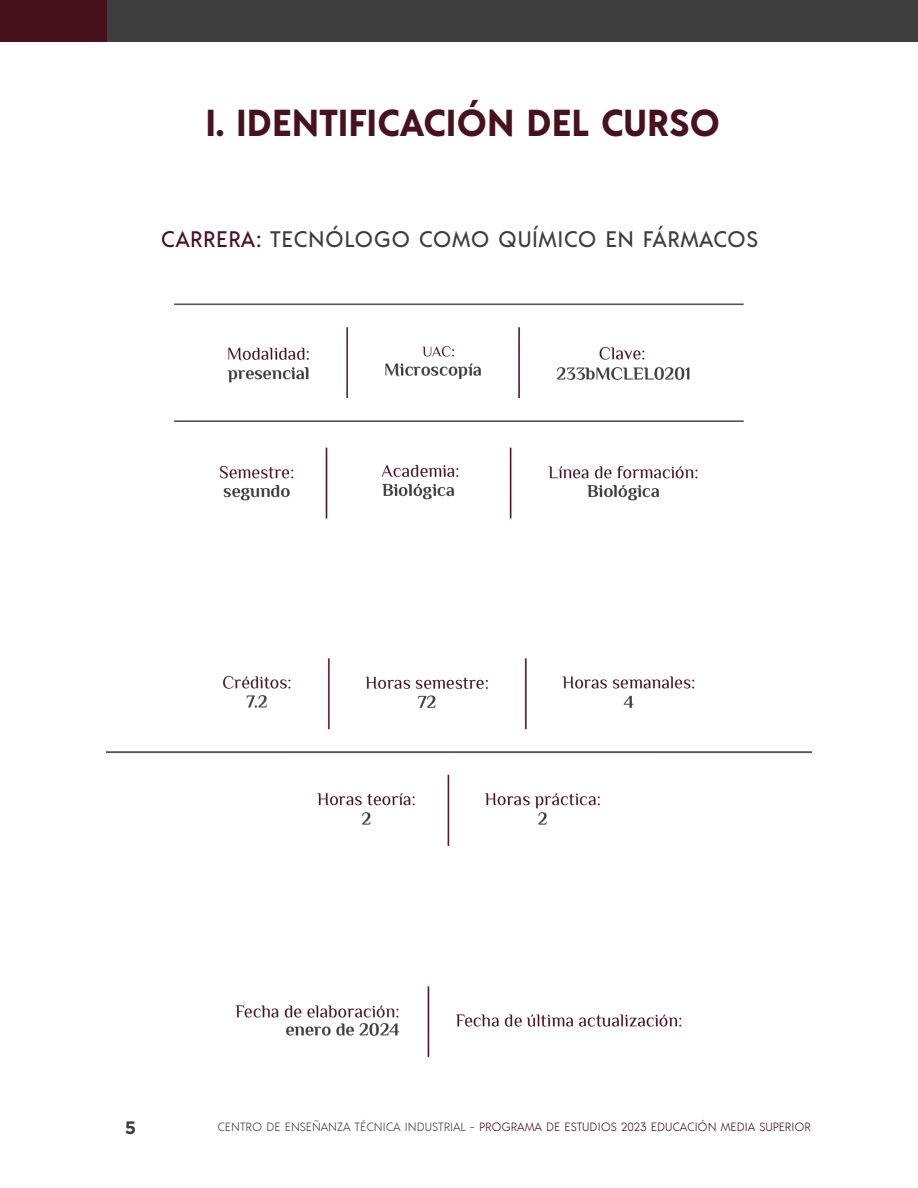
<style>
.page{position:relative;width:918px;height:1188px;background:#fff}
.page>*{position:absolute;margin:0;border:0;box-sizing:border-box;transform-origin:0 0}
.t1{font:700 37.5px "Acre";color:#47111e}
.t2{font:500 22.5px "Acre";letter-spacing:.025em;color:#3d3d3d}
.t3{font:700 18px "Gotham";color:#3e3e3e}
.t4{font:300 12px "Acre";color:#47111e}
.s1{color:#47111e}
.s2{color:#3e3e3e}
</style>
<div class="page">
<div style="left:107px;top:0;width:811px;height:42px;background:#3e3e3e"></div>
<div style="left:0;top:0;width:107px;height:42px;background:#47111e"></div>
<img style="left:106px;top:303px;width:706px;height:753px">
<h1 class="t1" style="left:205px;top:96px;width:516px">I. IDENTIFICACIÓN DEL CURSO</h1>
<h2 class="t2" style="left:161px;top:224px;width:599px"><span class="s1">CARRERA:</span> TECNÓLOGO COMO QUÍMICO EN FÁRMACOS</h2>
<h3 class="t3" style="left:125px;top:1116px;width:13px">5</h3>
<p class="t4" style="left:217px;top:1119px;width:595px"><span class="s2">CENTRO DE ENSEÑANZA TÉCNICA INDUSTRIAL -</span> PROGRAMA DE ESTUDIOS 2023 EDUCACIÓN MEDIA SUPERIOR</p>
</div>
